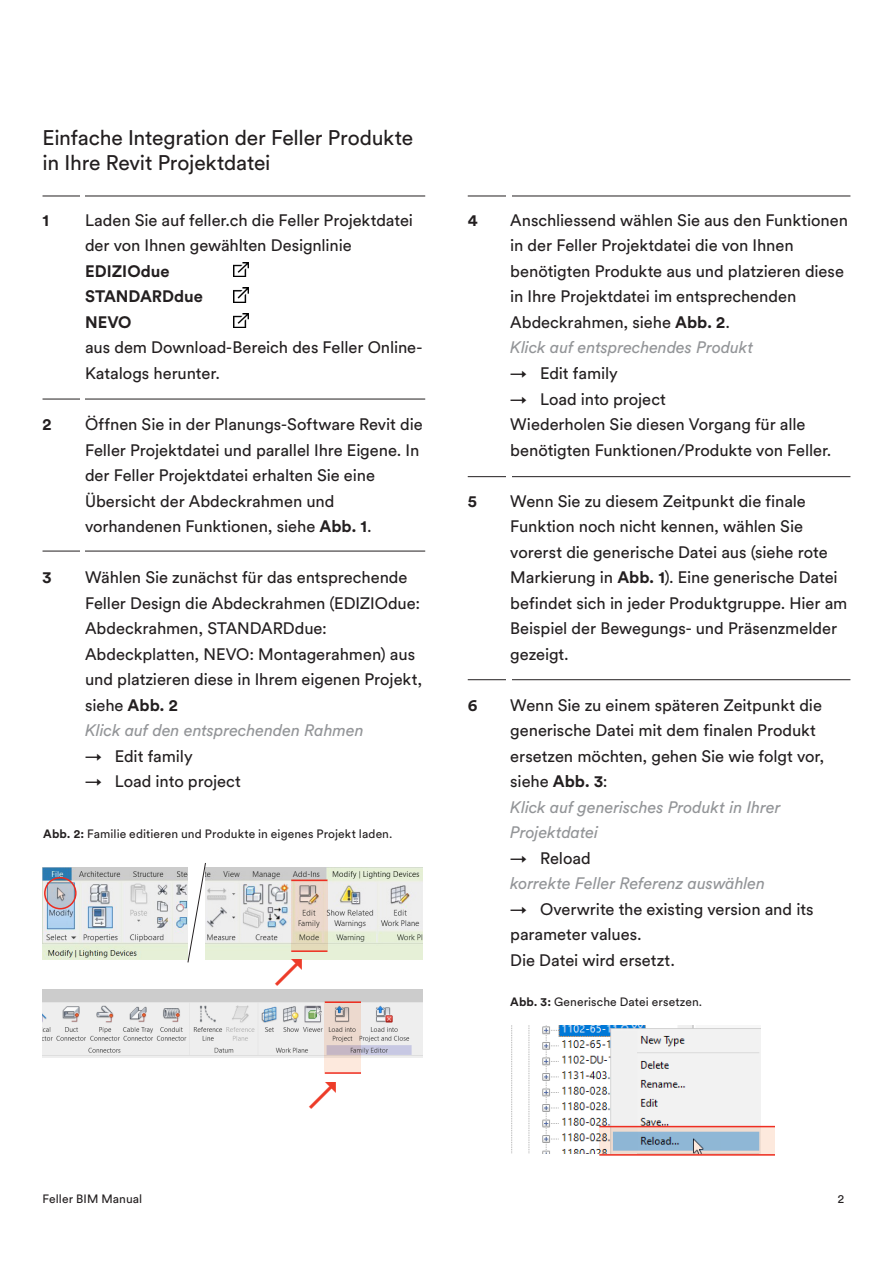
<style>
.page{position:relative;width:893px;height:1263px;background:#fff}
.page>*{position:absolute;margin:0;border:0;box-sizing:border-box;transform-origin:0 0}
.Lead_bold_14_17_bloc{font:37.5px "Circular Std";color:#ed3c29}
.t1{font:21px "Circular Std";letter-spacing:-.01em;color:#231f20}
.Lead_bold_14_17_bloc-2{font:16.5px/25.5px "Circular Std";letter-spacing:-.005em;color:#231f20}
.Lead_bold_14_17_bloc-3{font:italic 16.5px "Circular Std";letter-spacing:-.005em;color:#939598}
.Lead_bold_14_17_bloc-4{font:700 16.5px "Circular Std";color:#231f20}
.Lead_bold_14_17_bloc-5{font:12px "Circular Std";letter-spacing:.01em;color:#231f20}
.s1{font-weight:700}
</style>
<div class="page">
<hr style="left:43px;top:196px;width:382px;height:1px;background:#231f20">
<hr style="left:43px;top:399px;width:382px;height:1px;background:#231f20">
<hr style="left:43px;top:551px;width:382px;height:1px;background:#231f20">
<hr style="left:468px;top:196px;width:382px;height:1px;background:#231f20">
<hr style="left:468px;top:476px;width:382px;height:1px;background:#231f20">
<hr style="left:468px;top:679px;width:382px;height:1px;background:#231f20">
<hr style="left:81px;top:160px;width:4px;height:943px;background:#fff">
<div style="left:506px;top:62px;width:5px;height:1190px;background:#fff"></div>
<img style="left:234px;top:262px;width:15px;height:15px">
<img style="left:234px;top:288px;width:15px;height:14px">
<img style="left:234px;top:313px;width:15px;height:15px">
<img style="left:511px;top:1026px;width:249px;height:127px">
<svg style="left:599px;top:1127px;width:176px;height:27px;background:#b3bfcc"></svg>
<hr style="left:599px;top:1154px;width:176px;height:1px;background:#ee2e22">
<hr style="left:599px;top:1126px;width:176px;height:1px;background:#ee2e22">
<img style="left:206px;top:867px;width:217px;height:92px">
<img style="left:43px;top:867px;width:144px;height:92px">
<img style="left:43px;top:989px;width:380px;height:68px">
<svg style="left:187px;top:863px;width:19px;height:100px"></svg>
<div style="left:44px;top:877px;width:33px;height:32px;border:2px solid #ee2e22;border-radius:50%"></div>
<svg style="left:45px;top:878px;width:31px;height:31px"></svg>
<svg style="left:291px;top:881px;width:36px;height:69px;background:#dcccbb"></svg>
<hr style="left:291px;top:950px;width:36px;height:2px;background:#ee2e22">
<hr style="left:291px;top:880px;width:36px;height:1px;background:#ee2e22">
<svg style="left:325px;top:1003px;width:36px;height:69px;background:#decec7"></svg>
<hr style="left:325px;top:1072px;width:36px;height:2px;background:#ee2e22">
<hr style="left:325px;top:1001px;width:36px;height:2px;background:#ee2e22">
<p class="t1" style="left:43px;top:124px;width:372px">Einfache Integration der Feller Produkte</p>
<p class="t1" style="left:43px;top:150px;width:230px">in Ihre Revit Projektdatei</p>
<p class="Lead_bold_14_17_bloc-4" style="left:43px;top:209px;width:8px">1</p>
<p class="Lead_bold_14_17_bloc-2" style="left:85px;top:207px;width:330px">Laden Sie auf feller.ch die Feller Projektdatei der von Ihnen gewählten Designlinie</p>
<p class="Lead_bold_14_17_bloc-4" style="left:85px;top:260px;width:86px">EDIZIOdue</p>
<p class="Lead_bold_14_17_bloc-4" style="left:85px;top:286px;width:120px">STANDARDdue</p>
<p class="Lead_bold_14_17_bloc-4" style="left:85px;top:311px;width:48px">NEVO</p>
<p class="Lead_bold_14_17_bloc-2" style="left:85px;top:335px;width:339px">aus dem Download-Bereich des Feller Online-<br>Katalogs herunter.</p>
<p class="Lead_bold_14_17_bloc-4" style="left:43px;top:413px;width:10px">2</p>
<p class="Lead_bold_14_17_bloc-2" style="left:85px;top:411px;width:339px">Öffnen Sie in der Planungs-Software Revit die Feller Projektdatei und parallel Ihre Eigene. In der Feller Projektdatei erhalten Sie eine Übersicht der Abdeckrahmen und vorhandenen Funktionen, siehe <span class="s1">Abb. 1</span>.</p>
<p class="Lead_bold_14_17_bloc-4" style="left:43px;top:566px;width:11px">3</p>
<p class="Lead_bold_14_17_bloc-2" style="left:85px;top:564px;width:337px">Wählen Sie zunächst für das entsprechende<br>Feller Design die Abdeckrahmen (EDIZIOdue:<br>Abdeckrahmen, STANDARDdue:</p>
<p class="Lead_bold_14_17_bloc-2" style="left:85px;top:641px;width:339px">Abdeckplatten, NEVO: Montagerahmen) aus und platzieren diese in Ihrem eigenen Projekt, siehe <span class="s1">Abb. 2</span></p>
<p class="Lead_bold_14_17_bloc-3" style="left:85px;top:720px;width:280px">Klick auf den entsprechenden Rahmen</p>
<p class="Lead_bold_14_17_bloc-2" style="left:85px;top:743px;width:109px">→ Edit family</p>
<p class="Lead_bold_14_17_bloc-2" style="left:85px;top:768px;width:157px">→ Load into project</p>
<p class="Lead_bold_14_17_bloc-5" style="left:43px;top:826px;width:351px"><span class="s1">Abb. 2:</span> Familie editieren und Produkte in eigenes Projekt laden.</p>
<p class="Lead_bold_14_17_bloc" style="left:304px;top:995px;width:30px;rotate:-180deg">↙</p>
<p class="Lead_bold_14_17_bloc" style="left:338px;top:1118px;width:30px;rotate:-180deg">↙</p>
<p class="Lead_bold_14_17_bloc-4" style="left:468px;top:209px;width:11px">4</p>
<p class="Lead_bold_14_17_bloc-2" style="left:510px;top:207px;width:339px">Anschliessend wählen Sie aus den Funktionen in der Feller Projektdatei die von Ihnen benötigten Produkte aus und platzieren diese in Ihre Projektdatei im entsprechenden Abdeckrahmen, siehe <span class="s1">Abb. 2</span>.</p>
<p class="Lead_bold_14_17_bloc-3" style="left:510px;top:338px;width:245px">Klick auf entsprechendes Produkt</p>
<p class="Lead_bold_14_17_bloc-2" style="left:510px;top:360px;width:109px">→ Edit family</p>
<p class="Lead_bold_14_17_bloc-2" style="left:510px;top:386px;width:157px">→ Load into project</p>
<p class="Lead_bold_14_17_bloc-2" style="left:510px;top:411px;width:323px">Wiederholen Sie diesen Vorgang für alle benötigten Funktionen/Produkte von Feller.</p>
<p class="Lead_bold_14_17_bloc-4" style="left:468px;top:490px;width:11px">5</p>
<p class="Lead_bold_14_17_bloc-2" style="left:510px;top:488px;width:339px">Wenn Sie zu diesem Zeitpunkt die finale Funktion noch nicht kennen, wählen Sie vorerst die generische Datei aus (siehe rote Markierung in <span class="s1">Abb. 1</span>). Eine generische Datei befindet sich in jeder Produktgruppe. Hier am Beispiel der Bewegungs- und Präsenzmelder gezeigt.</p>
<p class="Lead_bold_14_17_bloc-4" style="left:468px;top:694px;width:11px">6</p>
<p class="Lead_bold_14_17_bloc-2" style="left:510px;top:692px;width:315px">Wenn Sie zu einem späteren Zeitpunkt die generische Datei mit dem finalen Produkt ersetzen möchten, gehen Sie wie folgt vor, siehe <span class="s1">Abb. 3</span>:</p>
<p class="Lead_bold_14_17_bloc-3" style="left:510px;top:797px;width:272px">Klick auf generisches Produkt in Ihrer</p>
<p class="Lead_bold_14_17_bloc-3" style="left:510px;top:822px;width:90px">Projektdatei</p>
<p class="Lead_bold_14_17_bloc-2" style="left:510px;top:845px;width:82px">→ Reload</p>
<p class="Lead_bold_14_17_bloc-3" style="left:510px;top:873px;width:257px">korrekte Feller Referenz auswählen</p>
<p class="Lead_bold_14_17_bloc-2" style="left:510px;top:896px;width:305px">→ Overwrite the existing version and its parameter values.</p>
<p class="Lead_bold_14_17_bloc-2" style="left:510px;top:947px;width:166px">Die Datei wird ersetzt.</p>
<p class="Lead_bold_14_17_bloc-5" style="left:510px;top:994px;width:193px"><span class="s1">Abb. 3:</span> Generische Datei ersetzen.</p>
<p class="Lead_bold_14_17_bloc-5" style="left:43px;top:1192px;width:101px">Feller BIM Manual</p>
<p class="Lead_bold_14_17_bloc-5" style="left:838px;top:1191px;width:8px">2</p>
</div>
